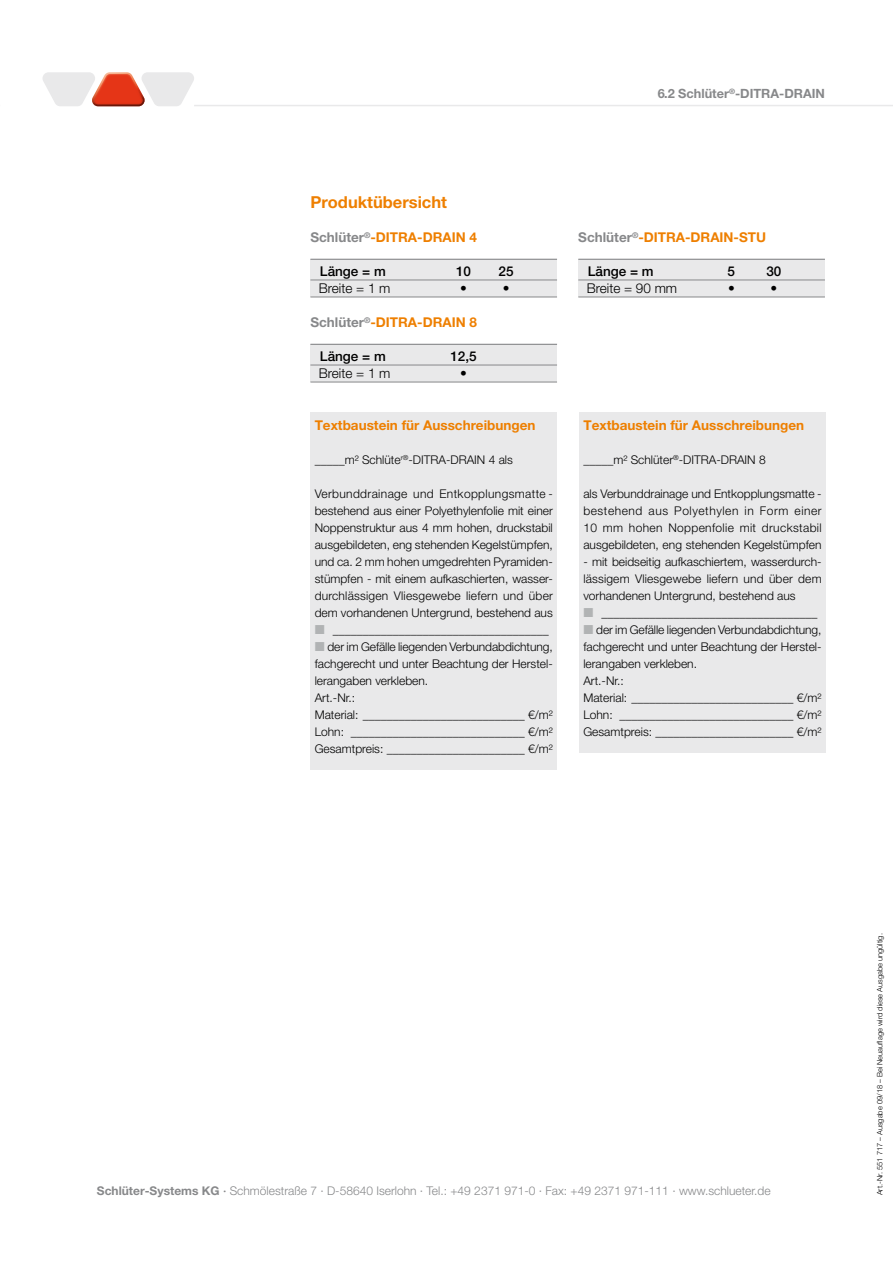
<style>
.page{position:relative;width:893px;height:1263px;background:#fff}
.page>*{position:absolute;margin:0;border:0;box-sizing:border-box;transform-origin:0 0}
.Überschrift{font:700 16.5px "Helvetica Neue LT Pro";color:#ee7f00}
.Überschrift_Produkte{font:700 13.5px "Helvetica Neue LT Pro";color:#ee7f00}
.Unter-Überschrift{font:700 13.5px "Helvetica Neue LT Pro";color:#ee7f00}
.Tabelle_Fuß{font:300 13.5px "Helvetica Neue LT Pro";color:#000}
.Tabelle_Kopf{font:500 13.5px "Helvetica Neue LT Pro";color:#000}
.t1{font:700 12.75px "Helvetica Neue LT Pro";color:#87888a}
.Textbaustein_1__Zeil{font:300 12px/17px "Helvetica Neue LT Pro";color:#000;text-align:justify}
.Textbaustein{font:300 12px "Helvetica Neue LT Pro";color:#000}
.t2{font:300 12px "Helvetica Neue LT Pro";color:#87888a}
.Fließtext{font:300 7.5px "Helvetica Neue LT Pro";color:#000}
.s1{color:#87888a}
.s2{font-weight:700}
.s3{font-weight:500}
</style>
<div class="page">
<hr style="left:194px;top:105px;width:699px;height:1px;background:#e9e9ea">
<svg style="left:43px;top:72px;width:151px;height:34px"></svg>
<div style="left:310px;top:259px;width:247px;height:38px;background:#e9e9ea"></div>
<div style="left:310px;top:344px;width:247px;height:38px;background:#e9e9ea"></div>
<hr style="left:310px;top:259px;width:247px;height:1px;background:#87888a">
<hr style="left:310px;top:280px;width:247px;height:1px;background:#87888a">
<hr style="left:310px;top:297px;width:247px;height:1px;background:#87888a">
<hr style="left:310px;top:344px;width:247px;height:1px;background:#87888a">
<hr style="left:310px;top:365px;width:247px;height:1px;background:#87888a">
<hr style="left:310px;top:382px;width:247px;height:1px;background:#87888a">
<div style="left:310px;top:412px;width:247px;height:358px;background:#e9e9ea"></div>
<div style="left:578px;top:259px;width:247px;height:38px;background:#e9e9ea"></div>
<hr style="left:578px;top:259px;width:247px;height:1px;background:#87888a">
<hr style="left:578px;top:280px;width:247px;height:1px;background:#87888a">
<hr style="left:578px;top:297px;width:247px;height:1px;background:#87888a">
<div style="left:579px;top:412px;width:247px;height:341px;background:#e9e9ea"></div>
<p class="t1" style="left:658px;top:86px;width:169px">6.2 Schlüter<sup>®</sup>-DITRA-DRAIN</p>
<p class="Überschrift" style="left:310px;top:192px;width:138px">Produktübersicht</p>
<p class="Überschrift_Produkte" style="left:310px;top:229px;width:168px"><span class="s1">Schlüter</span><sup>®</sup>-DITRA-DRAIN 4</p>
<p class="Tabelle_Kopf" style="left:320px;top:264px;width:67px">Länge = m</p>
<p class="Tabelle_Kopf" style="left:456px;top:264px;width:17px">10</p>
<p class="Tabelle_Kopf" style="left:498px;top:264px;width:17px">25</p>
<p class="Tabelle_Fuß" style="left:319px;top:280px;width:73px">Breite = 1 m</p>
<p class="Tabelle_Fuß" style="left:460px;top:280px;width:8px">•</p>
<p class="Tabelle_Fuß" style="left:503px;top:280px;width:8px">•</p>
<p class="Überschrift_Produkte" style="left:310px;top:314px;width:168px"><span class="s1">Schlüter</span><sup>®</sup>-DITRA-DRAIN 8</p>
<p class="Tabelle_Kopf" style="left:320px;top:349px;width:67px">Länge = m</p>
<p class="Tabelle_Kopf" style="left:450px;top:349px;width:28px">12,5</p>
<p class="Tabelle_Fuß" style="left:319px;top:365px;width:73px">Breite = 1 m</p>
<p class="Tabelle_Fuß" style="left:460px;top:365px;width:8px">•</p>
<p class="Unter-Überschrift" style="left:315px;top:416px;width:222px">Textbaustein für Ausschreibungen</p>
<p class="Textbaustein_1__Zeil" style="left:315px;top:450px;width:200px">_____m² Schlüte<sup>r®</sup>-DITRA-DRAIN 4 als</p>
<p class="Textbaustein_1__Zeil" style="left:315px;top:484px;width:240px">Verbunddrainage und Entkopplungsmatte - bestehend aus einer Polyethylenfolie mit einer Noppenstruktur aus 4 mm hohen, druckstabil ausgebildeten, eng stehenden Kegelstümpfen, und ca. 2 mm hohen umgedrehten Pyramiden&shy;stümpfen - mit einem aufkaschierten, wasser&shy;durchlässigen Vliesgewebe liefern und über dem vorhandenen Untergrund, bestehend aus</p>
<p class="Textbaustein_1__Zeil" style="left:333px;top:621px;width:217px">____________________________________</p>
<p class="Textbaustein_1__Zeil" style="left:315px;top:638px;width:240px;text-indent:13px">der im Gefälle liegenden Verbundabdichtung, fachgerecht und unter Beachtung der Herstel&shy;lerangaben verkleben.</p>
<p class="Textbaustein" style="left:315px;top:690px;width:42px">Art.-Nr.:</p>
<p class="Textbaustein" style="left:315px;top:707px;width:240px">Material: ___________________________ €/m²</p>
<p class="Textbaustein" style="left:315px;top:724px;width:240px">Lohn: _____________________________ €/m²</p>
<p class="Textbaustein" style="left:315px;top:741px;width:240px">Gesamtpreis: _______________________ €/m²</p>
<p class="Überschrift_Produkte" style="left:578px;top:229px;width:189px"><span class="s1">Schlüter</span><sup>®</sup>-DITRA-DRAIN-STU</p>
<p class="Tabelle_Kopf" style="left:588px;top:264px;width:67px">Länge = m</p>
<p class="Tabelle_Kopf" style="left:728px;top:264px;width:9px">5</p>
<p class="Tabelle_Kopf" style="left:766px;top:264px;width:17px">30</p>
<p class="Tabelle_Fuß" style="left:587px;top:280px;width:92px">Breite = 90 mm</p>
<p class="Tabelle_Fuß" style="left:728px;top:280px;width:8px">•</p>
<p class="Tabelle_Fuß" style="left:770px;top:280px;width:8px">•</p>
<p class="Unter-Überschrift" style="left:583px;top:416px;width:222px">Textbaustein für Ausschreibungen</p>
<p class="Textbaustein_1__Zeil" style="left:583px;top:450px;width:184px">_____m² Schlüter<sup>®</sup>-DITRA-DRAIN 8</p>
<p class="Textbaustein_1__Zeil" style="left:583px;top:484px;width:240px">als Verbunddrainage und Entkopplungsmatte - bestehend aus Polyethylen in Form einer 10 mm hohen Noppenfolie mit druckstabil ausgebildeten, eng stehenden Kegelstümpfen</p>
<p class="Textbaustein_1__Zeil" style="left:583px;top:553px;width:240px">- mit beidseitig aufkaschiertem, wasserdurch&shy;lässigem Vliesgewebe liefern und über dem vorhandenen Untergrund, bestehend aus</p>
<p class="Textbaustein_1__Zeil" style="left:601px;top:604px;width:218px">____________________________________</p>
<p class="Textbaustein_1__Zeil" style="left:583px;top:621px;width:240px;text-indent:13px">der im Gefälle liegenden Verbundabdichtung, fachgerecht und unter Beachtung der Herstel&shy;lerangaben verkleben.</p>
<p class="Textbaustein" style="left:583px;top:673px;width:42px">Art.-Nr.:</p>
<p class="Textbaustein" style="left:583px;top:690px;width:240px">Material: ___________________________ €/m²</p>
<p class="Textbaustein" style="left:583px;top:707px;width:240px">Lohn: _____________________________ €/m²</p>
<p class="Textbaustein" style="left:583px;top:724px;width:240px">Gesamtpreis: _______________________ €/m²</p>
<p class="t2" style="left:97px;top:1183px;width:675px"><span class="s2">Schlüter-Systems KG</span> <span class="s3">·</span> Schmölestraße 7 · D-58640 Iserlohn · Tel.: +49 2371 971-0 · Fax: +49 2371 971-111 · www.schlueter.de</p>
<p class="Fließtext" style="left:875px;top:1195px;width:263px;rotate:-90deg">Art.-Nr. 551 717 – Ausgabe 09/18 – Bei Neuauflage wird diese Ausgabe ungültig.</p>
</div>
